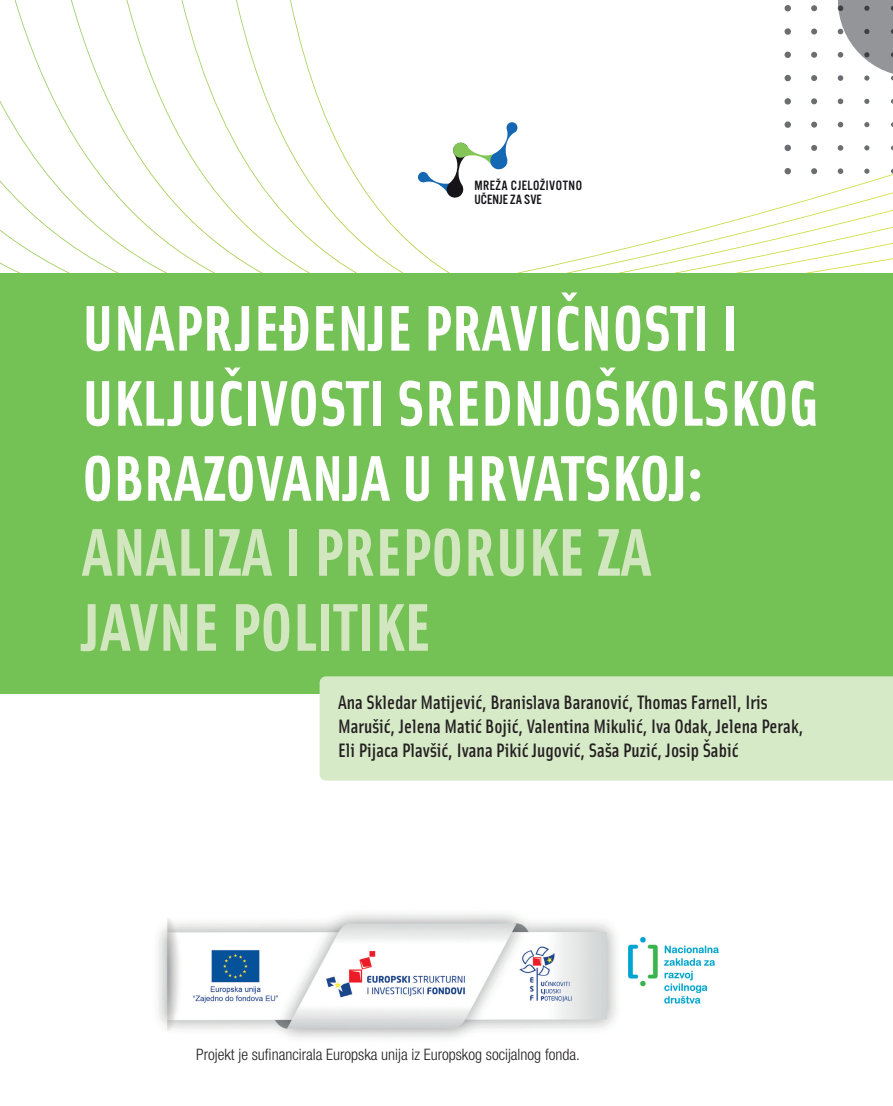
<style>
.page{position:relative;width:893px;height:1106px;background:#fff}
.page>*{position:absolute;margin:0;border:0;box-sizing:border-box;transform-origin:0 0}
.t1{font:700 67.5px/75px "Solex Turbo";color:#d2e7c0}
.t2{font:700 64.5px/75px "Solex Turbo";color:#fff}
.t3{font:500 19.5px/24px "Solex Turbo";color:#231f20}
.t4{font:300 condensed 15.75px "Helvetica Neue LT Pro";color:#231f20}
.t5{font:14.1px/14.1px "Alternate Got No 3 D";letter-spacing:.03em;color:#161419}
</style>
<div class="page">
<svg style="left:0;top:0;width:893px;height:274px"></svg>
<div style="left:0;top:274px;width:893px;height:420px;background:#74c155"></div>
<div style="left:320px;top:676px;width:573px;height:104px;background:#d7eac8"></div>
<img style="left:158px;top:913px;width:458px;height:125px">
<img style="left:628px;top:937px;width:90px;height:66px">
<div style="left:784px;top:5px;width:7px;height:6px;background:#6c6d70;border-radius:50%"></div>
<svg style="left:811px;top:5px;width:6px;height:6px"></svg>
<div style="left:784px;top:28px;width:7px;height:7px;background:#6c6d70;border-radius:50%"></div>
<svg style="left:811px;top:29px;width:6px;height:6px"></svg>
<div style="left:784px;top:52px;width:7px;height:6px;background:#6c6d70;border-radius:50%"></div>
<svg style="left:811px;top:52px;width:6px;height:6px"></svg>
<div style="left:784px;top:75px;width:7px;height:6px;background:#6c6d70;border-radius:50%"></div>
<svg style="left:811px;top:75px;width:6px;height:6px"></svg>
<div style="left:784px;top:98px;width:7px;height:7px;background:#6c6d70;border-radius:50%"></div>
<svg style="left:811px;top:98px;width:6px;height:6px"></svg>
<svg style="left:838px;top:99px;width:5px;height:5px"></svg>
<svg style="left:864px;top:99px;width:5px;height:5px"></svg>
<div style="left:784px;top:121px;width:7px;height:7px;background:#6c6d70;border-radius:50%"></div>
<svg style="left:811px;top:122px;width:6px;height:6px"></svg>
<svg style="left:838px;top:122px;width:5px;height:5px"></svg>
<svg style="left:864px;top:122px;width:5px;height:5px"></svg>
<div style="left:784px;top:145px;width:7px;height:6px;background:#6c6d70;border-radius:50%"></div>
<svg style="left:811px;top:145px;width:6px;height:6px"></svg>
<svg style="left:838px;top:145px;width:5px;height:6px"></svg>
<svg style="left:864px;top:145px;width:5px;height:5px"></svg>
<div style="left:784px;top:168px;width:7px;height:6px;background:#6c6d70;border-radius:50%"></div>
<svg style="left:811px;top:168px;width:6px;height:6px"></svg>
<svg style="left:838px;top:168px;width:5px;height:6px"></svg>
<svg style="left:864px;top:169px;width:5px;height:5px"></svg>
<svg style="left:838px;top:0;width:55px;height:81px"></svg>
<svg style="left:418px;top:122px;width:102px;height:80px"></svg>
<p class="t5" style="left:475px;top:179px;width:109px">MREŽA CJELOŽIVOTNO<br>UČENJE ZA SVE</p>
<h2 class="t2" style="left:82px;top:288px;width:738px">UNAPRJEĐENJE PRAVIČNOSTI I<br>UKLJUČIVOSTI SREDNJOŠKOLSKOG<br>OBRAZOVANJA U HRVATSKOJ:</h2>
<h1 class="t1" style="left:82px;top:512px;width:571px">ANALIZA I PREPORUKE ZA<br>JAVNE POLITIKE</h1>
<p class="t3" style="left:338px;top:689px;width:467px">Ana Skledar Matijević, Branislava Baranović, Thomas Farnell, Iris<br>Marušić, Jelena Matić Bojić, Valentina Mikulić, Iva Odak, Jelena Perak,<br>Eli Pijaca Plavšić, Ivana Pikić Jugović, Saša Puzić, Josip Šabić</p>
<p class="t4" style="left:196px;top:1045px;width:385px">Projekt je sufinancirala Europska unija iz Europskog socijalnog fonda.</p>
</div>
